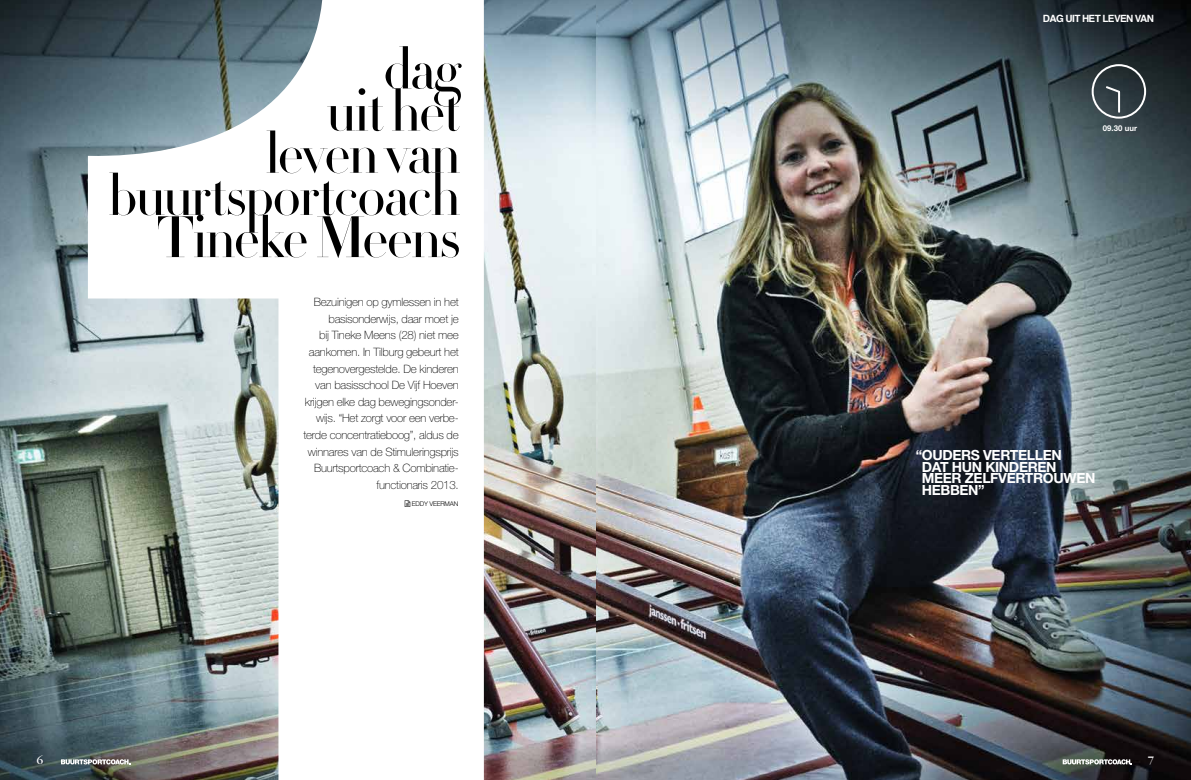
<style>
.page{position:relative;width:1191px;height:780px;background:#fff}
.page>*{position:absolute;margin:0;border:0;box-sizing:border-box;transform-origin:0 0}
.t1{font:500 57.5px/42.1px "Didot HTF 96";letter-spacing:-.03em;color:#000;text-align:right}
.t2{font:700 14px/11.4px "Helvetica Neue";letter-spacing:-.025em;color:#fff}
.t3{font:12px "Garamond";color:#fff}
.t4{font:100 11.5px/16.6px "Helvetica Neue";letter-spacing:-.02em;color:#000;text-align:right}
.t5{font:700 10px "Helvetica";letter-spacing:-.06em;color:#fff}
.t6{font:700 8px "Helvetica Neue";letter-spacing:.01em;color:#fff}
.t7{font:300 6.5px "Helvetica Neue";letter-spacing:-.03em;color:#000}
</style>
<div class="page">
<img style="left:595px;top:0;width:596px;height:780px">
<img style="left:0;top:0;width:595px;height:780px">
<svg style="left:88px;top:0;width:396px;height:780px"></svg>
<div style="left:1091px;top:64px;width:55px;height:55px;border:2px solid #fff;border-radius:50%"></div>
<svg style="left:1104px;top:85px;width:17px;height:9px"></svg>
<hr style="left:1118px;top:92px;width:2px;height:20px;background:#fff">
<svg style="left:61px;top:759px;width:69px;height:5px"></svg>
<svg style="left:1062px;top:759px;width:70px;height:5px"></svg>
<svg style="left:405px;top:500px;width:5px;height:7px"></svg>
<h1 class="t1" style="left:108px;top:50px;width:354px">dag<br>uit het<br>leven van buurtsportcoach<br>Tineke Meens</h1>
<p class="t4" style="left:303px;top:294px;width:157px">Bezuinigen op gymlessen in het basisonderwijs, daar moet je<br>bij Tineke Meens (28) niet mee aankomen. In Tilburg gebeurt het tegenovergestelde. De kinderen van basisschool De Vijf Hoeven krijgen elke dag bewegingsonder&shy;wijs. “Het zorgt voor een verbe&shy;terde concentratieboog”, aldus de winnares van de Stimuleringsprijs<br>Buurtsportcoach &amp; Combinatie&shy;functionaris 2013.</p>
<p class="t7" style="left:412px;top:500px;width:48px">EDDY VEERMAN</p>
<p class="t5" style="left:1043px;top:11px;width:113px">DAG UIT HET LEVEN VAN</p>
<p class="t6" style="left:1102px;top:123px;width:36px">09.30 uur</p>
<p class="t2" style="left:921px;top:449px;width:175px;text-indent:-6px">“OUDERS VERTELLEN<br>DAT HUN KINDEREN<br>MEER ZELFVERTROUWEN<br>HEBBEN”</p>
<p class="t3" style="left:37px;top:754px;width:8px">6</p>
<p class="t3" style="left:1147px;top:754px;width:8px">7</p>
</div>
